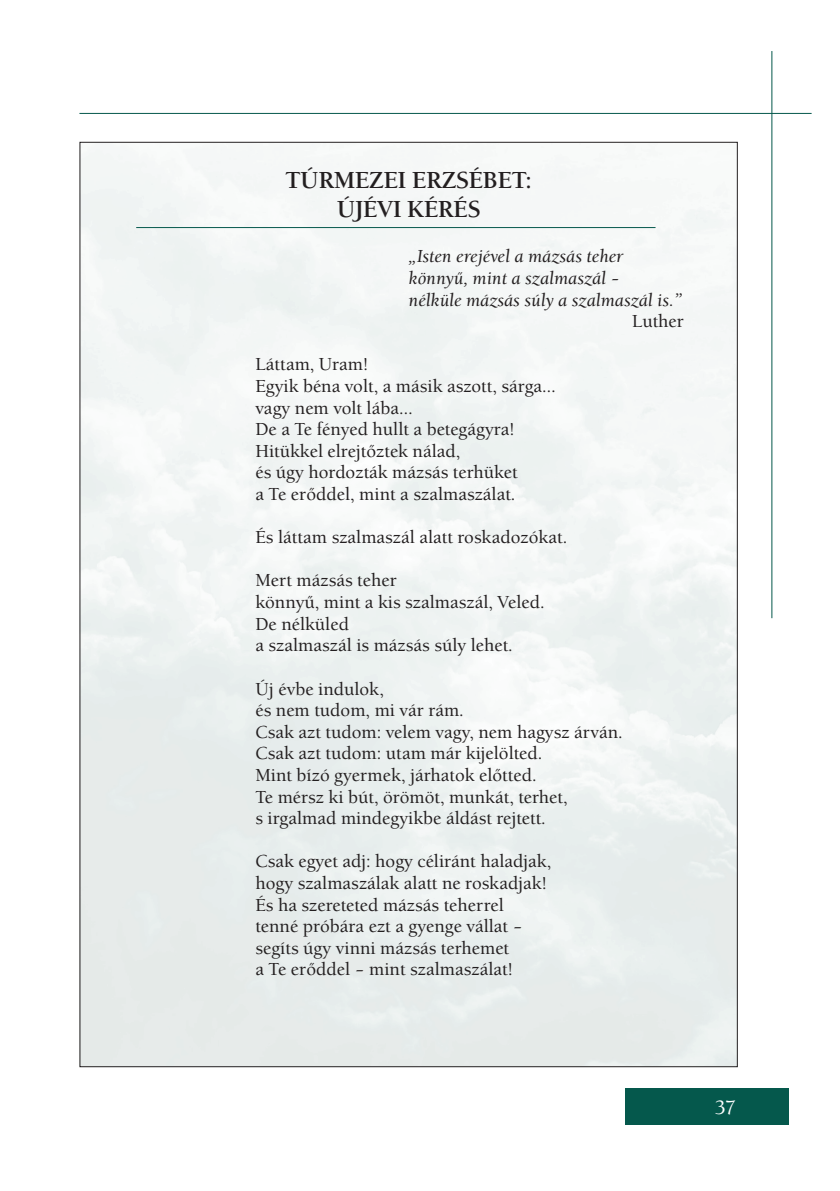
<style>
.page{position:relative;width:840px;height:1191px;background:#fff}
.page>*{position:absolute;margin:0;border:0;box-sizing:border-box;transform-origin:0 0}
.t1{font:700 24px/28.8px "Berkeley Old Sty Itc TEE";color:#231f20;text-align:center}
.t2{font:500 20px "Berkeley Old Sty Itc TEE";color:#fff}
.t3{font:500 18px/21.6px "Berkeley Old Sty Itc TEE";color:#231f20}
.t4{font:italic 500 18px/21.6px "Berkeley Old Sty Itc TEE";color:#231f20}
</style>
<div class="page">
<div style="left:624px;top:1089px;width:164px;height:36px;background:#05584c"></div>
<hr style="left:79px;top:113px;width:732px;height:1px;background:#05584c">
<hr style="left:771px;top:51px;width:1px;height:567px;background:#05584c">
<hr style="left:136px;top:227px;width:519px;height:1px;background:#05584c">
<h1 class="t1" style="left:285px;top:166px;width:248px">TÚRMEZEI ERZSÉBET:<br>ÚJÉVI KÉRÉS</h1>
<p class="t4" style="left:408px;top:246px;width:275px">„Isten erejével a mázsás teher könnyű, mint a szalmaszál –<br>nélküle mázsás súly a szalmaszál is.”</p>
<p class="t3" style="left:632px;top:310px;width:53px">Luther</p>
<p class="t3" style="left:255px;top:354px;width:302px">Láttam, Uram!<br>Egyik béna volt, a másik aszott, sárga… vagy nem volt lába…<br>De a Te fényed hullt a betegágyra!<br>Hitükkel elrejtőztek nálad,<br>és úgy hordozták mázsás terhüket<br>a Te erőddel, mint a szalmaszálat.</p>
<p class="t3" style="left:255px;top:526px;width:313px">És láttam szalmaszál alatt roskadozókat.</p>
<p class="t3" style="left:255px;top:570px;width:290px">Mert mázsás teher<br>könnyű, mint a kis szalmaszál, Veled.<br>De nélküled<br>a szalmaszál is mázsás súly lehet.</p>
<p class="t3" style="left:255px;top:678px;width:369px">Új évbe indulok,<br>és nem tudom, mi vár rám.<br>Csak azt tudom: velem vagy, nem hagysz árván.<br>Csak azt tudom: utam már kijelölted.<br>Mint bízó gyermek, járhatok előtted.<br>Te mérsz ki bút, örömöt, munkát, terhet,<br>s irgalmad mindegyikbe áldást rejtett.</p>
<p class="t3" style="left:255px;top:850px;width:297px">Csak egyet adj: hogy céliránt haladjak, hogy szalmaszálak alatt ne roskadjak!<br>És ha szereteted mázsás teherrel<br>tenné próbára ezt a gyenge vállat – segíts úgy vinni mázsás terhemet<br>a Te erőddel – mint szalmaszálat!</p>
<p class="t2" style="left:714px;top:1096px;width:23px">37</p>
</div>
